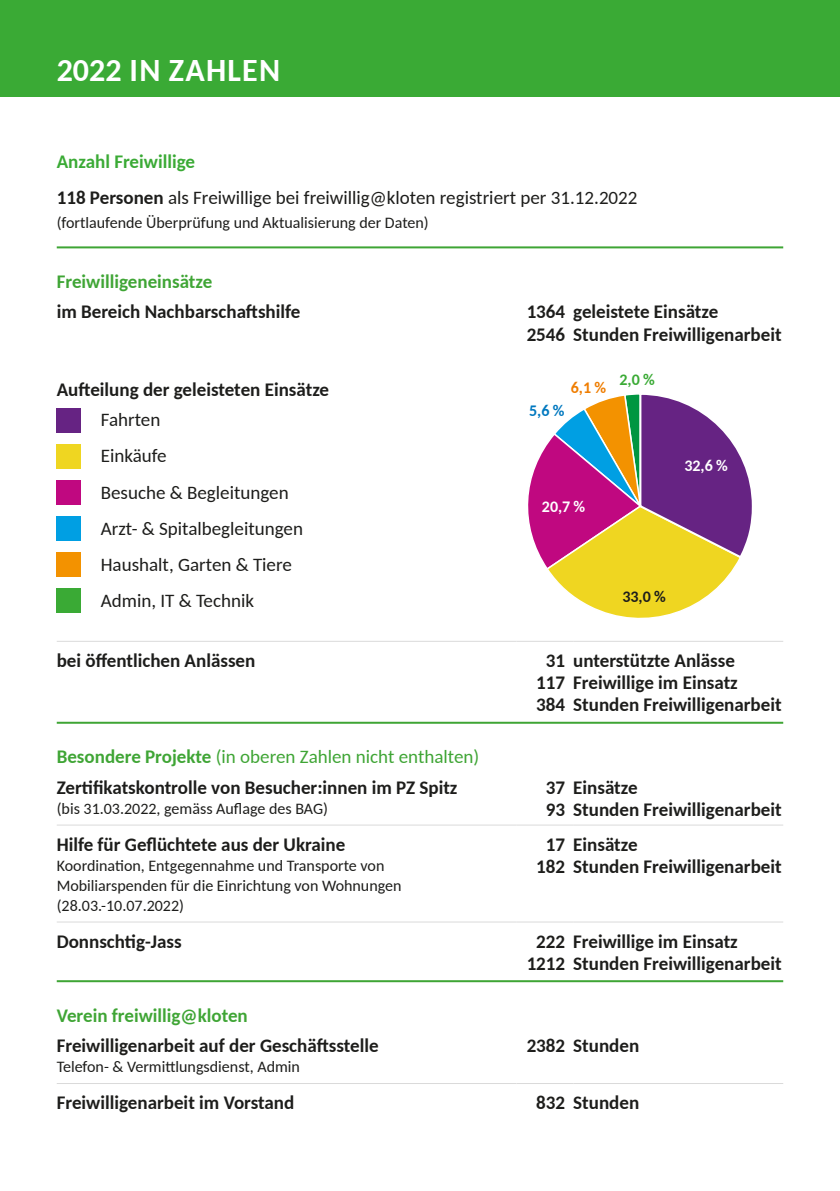
<style>
.page{position:relative;width:840px;height:1191px;background:#fff}
.page>*{position:absolute;margin:0;border:0;box-sizing:border-box;transform-origin:0 0}
.t1{font:700 32px "Carlito";letter-spacing:.04em;color:#fff}
.t2{font:700 19px/22.2px "Carlito";color:#1d1d1b}
.t3{font:19px/36px "Carlito";color:#1d1d1b}
.t4{font:700 19px "Carlito";color:#3fa535}
.t5{font:16px/20px "Carlito";color:#1d1d1b}
.t6{font:700 16px "Carlito";color:#fff}
.t7{font:700 16px "Carlito";color:#1d1d1b}
.t8{font:700 16px "Carlito";color:#0078bf}
.t9{font:700 16px "Carlito";color:#3aaa35}
.t10{font:700 16px "Carlito";color:#ef7d00}
.s1{font-weight:700;color:#3aaa35}
.s2{font-weight:700}
.s3{color:#3fa535}
.s4{font-weight:400;color:#3fa535}
</style>
<div class="page">
<div style="left:0;top:0;width:839px;height:96px;background:#3aaa35"></div>
<hr style="left:57px;top:246px;width:725px;height:2px;background:#3fa535">
<hr style="left:57px;top:721px;width:725px;height:2px;background:#3fa535">
<hr style="left:57px;top:980px;width:725px;height:2px;background:#3fa535">
<hr style="left:57px;top:641px;width:459px;height:1px;background:#dadada">
<hr style="left:516px;top:641px;width:57px;height:1px;background:#dadada">
<hr style="left:573px;top:641px;width:209px;height:1px;background:#dadada">
<hr style="left:57px;top:824px;width:459px;height:1px;background:#dadada">
<hr style="left:516px;top:824px;width:57px;height:1px;background:#dadada">
<hr style="left:573px;top:824px;width:209px;height:1px;background:#dadada">
<hr style="left:57px;top:921px;width:459px;height:1px;background:#dadada">
<hr style="left:516px;top:921px;width:57px;height:1px;background:#dadada">
<hr style="left:573px;top:921px;width:209px;height:1px;background:#dadada">
<hr style="left:57px;top:1083px;width:459px;height:1px;background:#dadada">
<hr style="left:516px;top:1083px;width:57px;height:1px;background:#dadada">
<hr style="left:573px;top:1083px;width:209px;height:1px;background:#dadada">
<div style="left:57px;top:408px;width:24px;height:24px;background:#662383"></div>
<div style="left:57px;top:444px;width:24px;height:24px;background:#efd621"></div>
<div style="left:57px;top:480px;width:24px;height:24px;background:#c00880"></div>
<div style="left:57px;top:516px;width:24px;height:24px;background:#009fe3"></div>
<div style="left:57px;top:552px;width:24px;height:24px;background:#f39200"></div>
<div style="left:57px;top:588px;width:24px;height:24px;background:#3aaa35"></div>
<svg style="left:528px;top:394px;width:224px;height:224px"></svg>
<h1 class="t1" style="left:57px;top:48px;width:225px">2022 IN ZAHLEN</h1>
<p class="t3" style="left:57px;top:143px;width:582px"><span class="s1">Anzahl Freiwillige<br></span><span class="s2">118 Personen</span> als Freiwillige bei freiwillig@kloten registriert per 31.12.2022</p>
<p class="t5" style="left:57px;top:212px;width:373px">(fortlaufende Überprüfung und Aktualisierung der Daten)</p>
<p class="t4" style="left:57px;top:269px;width:157px">Freiwilligeneinsätze</p>
<p class="t2" style="left:57px;top:300px;width:245px">im Bereich Nachbarschaftshilfe</p>
<p class="t2" style="left:526px;top:300px;width:256px">1364 geleistete Einsätze<br>2546 Stunden Freiwilligenarbeit</p>
<p class="t2" style="left:57px;top:378px;width:274px">Aufteilung der geleisteten Einsätze</p>
<p class="t3" style="left:101px;top:401px;width:204px">Fahrten<br>Einkäufe<br>Besuche &amp; Begleitungen<br>Arzt- &amp; Spitalbegleitungen<br>Haushalt, Garten &amp; Tiere<br>Admin, IT &amp; Technik</p>
<p class="t10" style="left:570px;top:376px;width:37px">6,1 %</p>
<p class="t8" style="left:529px;top:400px;width:37px">5,6 %</p>
<p class="t9" style="left:619px;top:368px;width:37px">2,0 %</p>
<p class="t6" style="left:541px;top:496px;width:45px">20,7 %</p>
<p class="t6" style="left:684px;top:455px;width:45px">32,6 %</p>
<p class="t7" style="left:622px;top:586px;width:45px">33,0 %</p>
<p class="t2" style="left:57px;top:648px;width:200px">bei öffentlichen Anlässen</p>
<p class="t2" style="left:536px;top:648px;width:247px;text-indent:10px">31 unterstützte Anlässe<br>117 Freiwillige im Einsatz<br>384 Stunden Freiwilligenarbeit</p>
<p class="t2" style="left:57px;top:741px;width:424px;line-height:30.2px"><span class="s3">Besondere Projekte</span> <span class="s4">(in oberen Zahlen nicht enthalten)<br></span>Zertifikatskontrolle von Besucher:innen im PZ Spitz</p>
<p class="t5" style="left:57px;top:797px;width:272px">(bis 31.03.2022, gemäss Auflage des BAG)</p>
<p class="t2" style="left:545px;top:775px;width:237px">37 Einsätze<br>93 Stunden Freiwilligenarbeit</p>
<p class="t2" style="left:57px;top:832px;width:290px">Hilfe für Geflüchtete aus der Ukraine</p>
<p class="t5" style="left:57px;top:854px;width:346px">Koordination, Entgegennahme und Transporte von<br>Mobiliarspenden für die Einrichtung von Wohnungen (28.03.-10.07.2022)</p>
<p class="t2" style="left:536px;top:832px;width:247px;text-indent:10px">17 Einsätze<br>182 Stunden Freiwilligenarbeit</p>
<p class="t2" style="left:57px;top:929px;width:126px">Donnschtig-Jass</p>
<p class="t2" style="left:526px;top:929px;width:256px;text-indent:10px">222 Freiwillige im Einsatz<br>1212 Stunden Freiwilligenarbeit</p>
<p class="t4" style="left:57px;top:1002px;width:192px">Verein freiwillig@kloten</p>
<p class="t2" style="left:57px;top:1034px;width:323px">Freiwilligenarbeit auf der Geschäftsstelle</p>
<p class="t5" style="left:57px;top:1056px;width:244px">Telefon- &amp; Vermittlungsdienst, Admin</p>
<p class="t2" style="left:526px;top:1034px;width:114px">2382 Stunden</p>
<p class="t2" style="left:57px;top:1090px;width:239px">Freiwilligenarbeit im Vorstand</p>
<p class="t2" style="left:536px;top:1090px;width:104px">832 Stunden</p>
</div>
